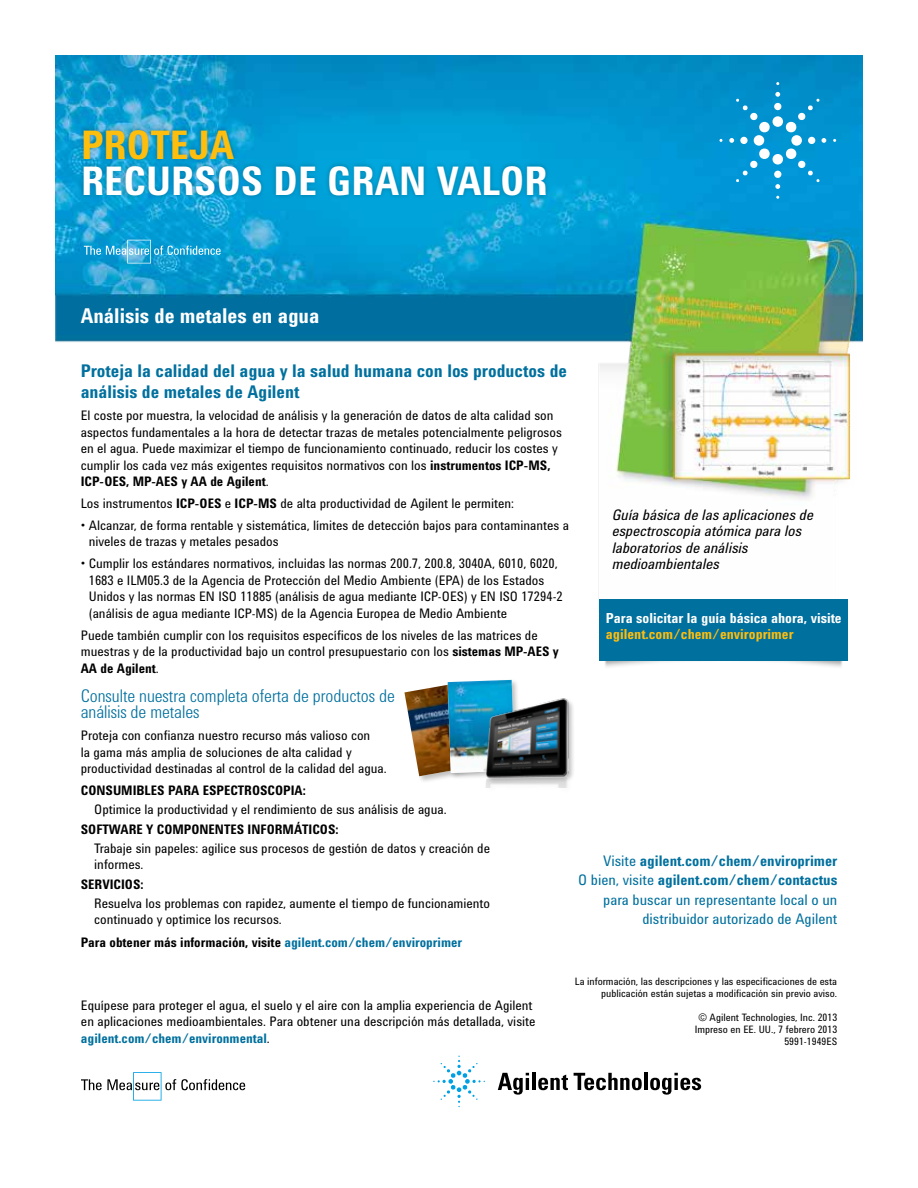
<style>
.page{position:relative;width:918px;height:1188px;background:#fff}
.page>*{position:absolute;margin:0;border:0;box-sizing:border-box;transform-origin:0 0}
.t1{font:700 40.5px "Agilent Condensed CFF";color:#fff}
.t2{font:700 40.5px "Agilent Condensed CFF";color:#febe0e}
.t3{font:700 21px "Agilent Condensed CFF";color:#fff}
.t4{font:700 18px/21px "Agilent Condensed CFF";color:#00709e}
.t5{font:300 18px/16.5px "Agilent Condensed CFF";color:#00709e}
.t6{font:15px/19.5px "Agilent Condensed CFF";color:#00709e;text-align:right}
.t7{font:italic 15px/16.5px "Agilent Condensed CFF";color:#000}
.t8{font:700 14.25px "Agilent Condensed CFF";color:#fff}
.t9{font:700 14.25px "Agilent Condensed CFF";color:#febe0e}
.t10{font:13.5px/16.5px "Agilent Condensed CFF";color:#000}
.t11{font:700 13.5px/21.9px "Agilent Condensed CFF";color:#000}
.t12{font:10.5px/12px "Agilent Condensed CFF";color:#000;text-align:right}
.s1{font-weight:700}
.s2{font-weight:400}
.s3{color:#00709e}
.s4{font-weight:700;color:#00709e}
</style>
<div class="page">
<img style="left:55px;top:55px;width:808px;height:557px">
<div style="left:79px;top:125px;width:472px;height:75px;background:#000;opacity:.25"></div>
<svg style="left:729px;top:92px;width:97px;height:97px;background:#20a0d7"></svg>
<svg style="left:84px;top:240px;width:137px;height:23px;background:#2faad9"></svg>
<svg style="left:498px;top:1073px;width:31px;height:22px"></svg>
<hr style="left:532px;top:1073px;width:4px;height:17px;background:#000">
<svg style="left:538px;top:1075px;width:30px;height:15px"></svg>
<svg style="left:574px;top:1073px;width:68px;height:17px"></svg>
<hr style="left:644px;top:1073px;width:4px;height:17px;background:#000">
<svg style="left:650px;top:1073px;width:51px;height:22px"></svg>
<svg style="left:433px;top:1056px;width:52px;height:51px"></svg>
<svg style="left:81px;top:1072px;width:164px;height:29px"></svg>
<div style="left:403px;top:681px;width:82px;height:102px;background:#000;opacity:.25"></div>
<div style="left:446px;top:679px;width:76px;height:102px;background:#000;opacity:.25"></div>
<svg style="left:404px;top:680px;width:71px;height:96px"></svg>
<img style="left:448px;top:680px;width:67px;height:93px">
<img style="left:475px;top:695px;width:98px;height:93px">
<img style="left:605px;top:660px;width:238px;height:7px">
<div style="left:600px;top:599px;width:248px;height:61px;background:#00709e"></div>
<h1 class="t2" style="left:81px;top:114px;width:155px">proteja</h1>
<h1 class="t1" style="left:81px;top:150px;width:468px">recursos de gran valor</h1>
<h2 class="t3" style="left:81px;top:300px;width:240px">Análisis de metales en agua</h2>
<h3 class="t4" style="left:81px;top:360px;width:488px">Proteja la calidad del agua y la salud humana con los productos de análisis de metales de Agilent</h3>
<p class="t10" style="left:81px;top:407px;width:483px">El coste por muestra, la velocidad de análisis y la generación de datos de alta calidad son aspectos fundamentales a la hora de detectar trazas de metales potencialmente peligrosos en el agua. Puede maximizar el tiempo de funcionamiento continuado, reducir los costes y cumplir los cada vez más exigentes requisitos normativos con los <span class="s1">instrumentos ICP-MS, ICP-OES, MP-AES</span></p>
<p class="t11" style="left:81px;top:470px;width:189px;text-indent:101px">y AA de Agilent<span class="s2">.<br>Los instrumentos</span> ICP-OES</p>
<p class="t10" style="left:225px;top:494px;width:291px">e <span class="s1">ICP-MS</span> de alta productividad de Agilent le permiten:</p>
<p class="t10" style="left:89px;top:516px;width:482px;text-indent:-8px">• Alcanzar, de forma rentable y sistemática, límites de detección bajos para contaminantes a niveles de trazas y metales pesados</p>
<p class="t10" style="left:89px;top:555px;width:476px;text-indent:-8px">• Cumplir los estándares normativos, incluidas las normas 200.7, 200.8, 3040A, 6010, 6020, 1683 e ILM05.3 de la Agencia de Protección del Medio Ambiente (EPA) de los Estados Unidos y las normas EN ISO 11885 (análisis de agua mediante ICP-OES) y EN ISO 17294-2 (análisis de agua mediante ICP-MS) de la Agencia Europea de Medio Ambiente</p>
<p class="t10" style="left:81px;top:626px;width:458px">Puede también cumplir con los requisitos específicos de los niveles de las matrices de muestras y de la productividad bajo un control presupuestario con los <span class="s1">sistemas MP-AES</span></p>
<p class="t11" style="left:553px;top:640px;width:7px">y</p>
<p class="t11" style="left:81px;top:656px;width:80px">AA de Agilent<span class="s2">.</span></p>
<h3 class="t5" style="left:81px;top:686px;width:315px">Consulte nuestra completa oferta de productos de análisis de metales</h3>
<p class="t10" style="left:81px;top:727px;width:307px">Proteja con confianza nuestro recurso más valioso con<br>la gama más amplia de soluciones de alta calidad y productividad destinadas al control de la calidad del agua.</p>
<p class="t11" style="left:81px;top:779px;width:9px">CONSU</p>
<p class="t11" style="left:121px;top:779px;width:31px">MIBLES</p>
<p class="t11" style="left:168px;top:779px;width:9px">PARA</p>
<p class="t11" style="left:203px;top:779px;width:9px">ESPECTROSCOP</p>
<p class="t11" style="left:291px;top:779px;width:17px">IA:</p>
<p class="t10" style="left:94px;top:801px;width:354px">Optimice la productividad y el rendimiento de sus análisis de agua.</p>
<p class="t11" style="left:81px;top:818px;width:48px">SO FTWARE</p>
<p class="t11" style="left:146px;top:818px;width:47px">Y COMPONENTES</p>
<p class="t11" style="left:248px;top:818px;width:93px">INFORMÁTICOS:</p>
<p class="t10" style="left:94px;top:839px;width:397px">Trabaje sin papeles: agilice sus procesos de gestión de datos y creación de informes.</p>
<p class="t11" style="left:81px;top:872px;width:9px">SERV</p>
<p class="t11" style="left:110px;top:872px;width:35px">ICIOS:</p>
<p class="t10" style="left:94px;top:894px;width:397px">Resuelva los problemas con rapidez, aumente el tiempo de funcionamiento continuado y optimice los recursos.</p>
<p class="t11" style="left:81px;top:931px;width:383px">Para obtener más información, visite <span class="s3">agilent.com/chem/enviroprimer</span></p>
<p class="t7" style="left:612px;top:506px;width:203px">Guía básica de las aplicaciones de espectroscopia atómica para los laboratorios de análisis medioambientales</p>
<p class="t8" style="left:606px;top:607px;width:237px">Para solicitar la guía básica ahora, visite</p>
<p class="t9" style="left:606px;top:624px;width:189px">agilent.com/chem/enviroprimer</p>
<p class="t6" style="left:578px;top:850px;width:261px">Visite <span class="s1">agilent.com/chem/enviroprimer<br></span>O bien, visite <span class="s1">agilent.com/chem/contactus </span>para buscar un representante local o un distribuidor autorizado de Agilent</p>
<p class="t10" style="left:81px;top:997px;width:456px">Equípese para proteger el agua, el suelo y el aire con la amplia experiencia de Agilent en aplicaciones medioambientales. Para obtener una descripción más detallada, visite <span class="s4">agilent.com/chem/environmental</span>.</p>
<p class="t12" style="left:575px;top:975px;width:264px">La información, las descripciones y las especificaciones de esta publicación están sujetas a modificación sin previo aviso.</p>
<p class="t12" style="left:695px;top:1011px;width:144px">© Agilent Technologies, Inc. 2013<br>Impreso en EE. UU., 7 febrero 2013<br>5991-1949ES</p>
</div>
